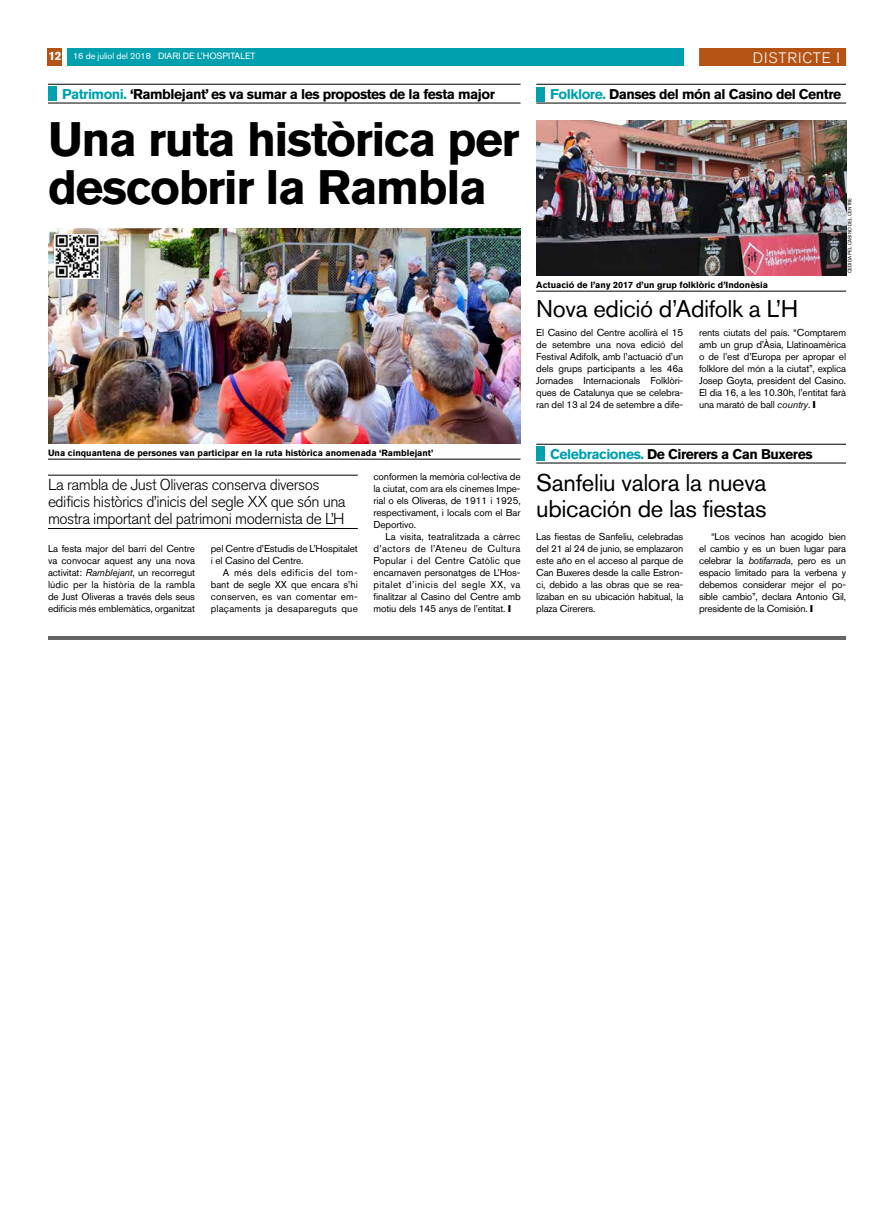
<style>
.page{position:relative;width:893px;height:1220px;background:#fff}
.page>*{position:absolute;margin:0;border:0;box-sizing:border-box;transform-origin:0 0}
.t1{font:700 48px/48px "Akzidenz Grotesk BQ";letter-spacing:-.03em;color:#000}
.t2{font:24px/26px "Akzidenz Grotesk BQ";letter-spacing:-.015em;color:#000}
.t3{font:300 15.8px/17px "Akzidenz Grotesk BQ";letter-spacing:-.03em;color:#000}
.t4{font:300 15px "Akzidenz Grotesk BQ";letter-spacing:.06em;color:#fff}
.t5{font:700 14px "Akzidenz Grotesk BQ";letter-spacing:-.035em;color:#000}
.t6{font:10px/12px "Akzidenz Grotesk BQ";letter-spacing:-.015em;color:#000;text-align:justify}
.t7{font:700 9px "Akzidenz Grotesk BQ";color:#000}
.t8{font:9px "Akzidenz Grotesk BQ";color:#fff}
.t9{font:5px "Akzidenz Grotesk BQ";color:#000;scale:.94 1}
.s1{font-weight:700;font-size:12px}
.s2{font-style:inherit}
.s3{color:#00a0af}
.s4{font-style:italic}
</style>
<div class="page">
<div style="left:67px;top:48px;width:616px;height:18px;background:#00a0af"></div>
<div style="left:699px;top:48px;width:147px;height:18px;background:#b45314"></div>
<div style="left:48px;top:48px;width:14px;height:18px;background:#b45314"></div>
<hr style="left:48px;top:636px;width:798px;height:4px;background:#666">
<hr style="left:48px;top:475px;width:310px;height:1px;background:#000">
<hr style="left:48px;top:528px;width:310px;height:1px;background:#000">
<hr style="left:48px;top:84px;width:472px;height:1px;background:#000">
<hr style="left:48px;top:103px;width:472px;height:1px;background:#000">
<div style="left:48px;top:86px;width:8px;height:15px;background:#00a0af"></div>
<img style="left:48px;top:228px;width:472px;height:216px">
<hr style="left:48px;top:459px;width:473px;height:1px;background:#000">
<div style="left:536px;top:446px;width:8px;height:16px;background:#00a0af"></div>
<hr style="left:536px;top:444px;width:310px;height:1px;background:#000">
<hr style="left:536px;top:463px;width:310px;height:1px;background:#000">
<div style="left:536px;top:87px;width:8px;height:15px;background:#00a0af"></div>
<hr style="left:536px;top:84px;width:310px;height:1px;background:#000">
<hr style="left:536px;top:103px;width:310px;height:1px;background:#000">
<img style="left:536px;top:120px;width:310px;height:156px">
<hr style="left:536px;top:291px;width:310px;height:1px;background:#000">
<img style="left:54px;top:234px;width:45px;height:45px">
<p class="t8" style="left:48px;top:51px;width:208px"><span class="s1">12</span> <span class="s2">16 de juliol del 2018</span> DIARI DE L’HOSPITALET</p>
<h3 class="t4" style="left:753px;top:49px;width:89px">DISTRICTE I</h3>
<h3 class="t5" style="left:62px;top:86px;width:434px"><span class="s3">Patrimoni.</span> ‘Ramblejant’ es va sumar a les propostes de la festa major</h3>
<h1 class="t1" style="left:48px;top:115px;width:473px">Una ruta històrica per descobrir la Rambla</h1>
<p class="t7" style="left:48px;top:448px;width:387px">Una cinquantena de persones van participar en la ruta històrica anomenada ‘Ramblejant’</p>
<h3 class="t3" style="left:48px;top:477px;width:299px">La rambla de Just Oliveras conserva diversos edificis històrics d’inicis del segle XX que són una mostra important del patrimoni modernista de L’H</h3>
<p class="t6" style="left:48px;top:542px;width:149px">La festa major del barri del Centre va convocar aquest any una nova activitat: <span class="s4">Ramblejant</span>, un recorregut lúdic per la història de la rambla de Just Oliveras a través dels seus edificis més emblemàtics, organitzat</p>
<p class="t6" style="left:211px;top:542px;width:149px">pel Centre d’Estudis de L’Hospitalet i el Casino del Centre.</p>
<p class="t6" style="left:211px;top:566px;width:149px;text-indent:12px">A més dels edificis del tom· bant de segle XX que encara s’hi conserven, es van comentar em· plaçaments ja desapareguts que</p>
<p class="t6" style="left:374px;top:470px;width:149px">conformen la memòria col·lectiva de la ciutat, com ara els cinemes Impe· rial o els Oliveras, de 1911 i 1925, respectivament, i locals com el Bar Deportivo.</p>
<p class="t6" style="left:374px;top:530px;width:149px;text-indent:12px">La visita, teatralitzada a càrrec d’actors de l’Ateneu de Cultura Popular i del Centre Catòlic que encarnaven personatges de L’Hos· pitalet d’inicis del segle XX, va finalitzar al Casino del Centre amb motiu dels 145 anys de l’entitat.</p>
<h3 class="t5" style="left:550px;top:86px;width:292px"><span class="s3">Folklore.</span> Danses del món al Casino del Centre</h3>
<p class="t7" style="left:536px;top:280px;width:233px">Actuació de l’any 2017 d’un grup folklòric d’Indonèsia</p>
<p class="t9" style="left:847px;top:273px;width:82px;rotate:-90deg">CEDIDA PEL CASINO DEL CENTRE</p>
<h2 class="t2" style="left:536px;top:295px;width:264px">Nova edició d’Adifolk a L’H</h2>
<p class="t6" style="left:536px;top:326px;width:149px">El Casino del Centre acollirà el 15 de setembre una nova edició del Festival Adifolk, amb l’actuació d’un dels grups participants a les 46a Jornades Internacionals Folklòri· ques de Catalunya que se celebra· ran del 13 al 24 de setembre a dife·</p>
<p class="t6" style="left:699px;top:326px;width:149px">rents ciutats del país. “Comptarem amb un grup d’Àsia, Llatinoamèrica o de l’est d’Europa per apropar el folklore del món a la ciutat”, explica Josep Goyta, president del Casino.<br>El dia 16, a les 10.30h, l’entitat farà una marató de ball <span class="s4">country</span>.</p>
<h3 class="t5" style="left:550px;top:446px;width:264px"><span class="s3">Celebraciones.</span> De Cirerers a Can Buxeres</h3>
<h2 class="t2" style="left:536px;top:469px;width:232px">Sanfeliu valora la nueva ubicación de las fiestas</h2>
<p class="t6" style="left:536px;top:530px;width:149px">Las fiestas de Sanfeliu, celebradas del 21 al 24 de junio, se emplazaron este año en el acceso al parque de Can Buxeres desde la calle Estron· ci, debido a las obras que se rea· lizaban en su ubicación habitual, la plaza Cirerers.</p>
<p class="t6" style="left:699px;top:530px;width:149px;text-indent:12px">“Los vecinos han acogido bien el cambio y es un buen lugar para celebrar la <span class="s4">botifarrada</span>, pero es un espacio limitado para la verbena y debemos considerar mejor el po· sible cambio”, declara Antonio Gil, presidente de la Comisión.</p>
</div>
